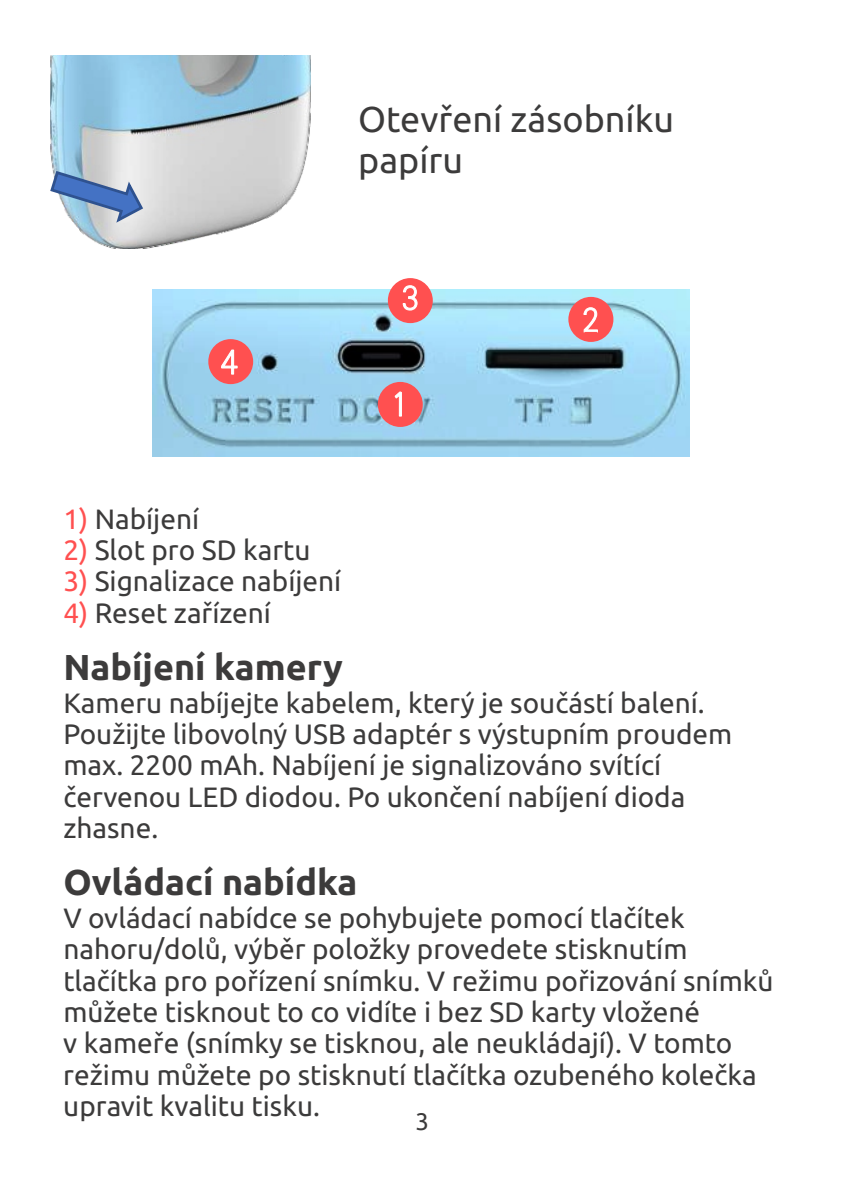
<style>
.page{position:relative;width:842px;height:1191px;background:#fff}
.page>*{position:absolute;margin:0;border:0;box-sizing:border-box;transform-origin:0 0}
.t1{font:700 36px "Ubuntu";color:#3c3b3b}
.t2{font:36px/40.4px "Ubuntu";color:#3c3b3b}
.t3{font:28px/31.2px "Ubuntu";color:#3c3b3b}
.t4{font:24px "Ubuntu";color:#3c3b3b}
.s1{color:#ff5050}
</style>
<div class="page">
<img style="left:51px;top:56px;width:260px;height:193px">
<svg style="left:50px;top:171px;width:93px;height:52px;background:#95acce"></svg>
<img style="left:152px;top:289px;width:538px;height:167px">
<div style="left:568px;top:297px;width:45px;height:45px;background:#ff5050;border-radius:50%"></div>
<svg style="left:583px;top:307px;width:15px;height:26px"></svg>
<div style="left:208px;top:339px;width:45px;height:45px;background:#ff5050;border-radius:50%"></div>
<svg style="left:221px;top:349px;width:17px;height:26px"></svg>
<div style="left:378px;top:382px;width:45px;height:45px;background:#ff5050;border-radius:50%"></div>
<svg style="left:394px;top:391px;width:8px;height:26px"></svg>
<div style="left:388px;top:278px;width:45px;height:45px;background:#ff5050;border-radius:50%"></div>
<svg style="left:402px;top:285px;width:16px;height:26px"></svg>
<p class="t2" style="left:358px;top:101px;width:317px">Otevření zásobníku papíru</p>
<p class="t3" style="left:63px;top:504px;width:137px"><span class="s1">1)</span> Nabíjení</p>
<p class="t3" style="left:63px;top:536px;width:249px"><span class="s1">2)</span> Slot pro SD kartu</p>
<p class="t3" style="left:63px;top:567px;width:280px"><span class="s1">3)</span> Signalizace nabíjení</p>
<p class="t3" style="left:63px;top:599px;width:209px"><span class="s1">4)</span> Reset zařízení</p>
<p class="t1" style="left:63px;top:651px;width:281px">Nabíjení kamery</p>
<p class="t3" style="left:63px;top:688px;width:670px">Kameru nabíjejte kabelem, který je součástí balení.<br>Použijte libovolný USB adaptér s výstupním proudem max. 2200 mAh. Nabíjení je signalizováno svítící červenou LED diodou. Po ukončení nabíjení dioda zhasne.</p>
<p class="t1" style="left:63px;top:867px;width:296px">Ovládací nabídka</p>
<p class="t3" style="left:63px;top:904px;width:712px">V ovládací nabídce se pohybujete pomocí tlačítek nahoru/dolů, výběr položky provedete stisknutím tlačítka pro pořízení snímku. V režimu pořizování snímků můžete tisknout to co vidíte i bez SD karty vložené<br>v kameře (snímky se tisknou, ale neukládají). V tomto režimu můžete po stisknutí tlačítka ozubeného kolečka upravit kvalitu tisku.</p>
<p class="t4" style="left:415px;top:1111px;width:15px">3</p>
</div>
